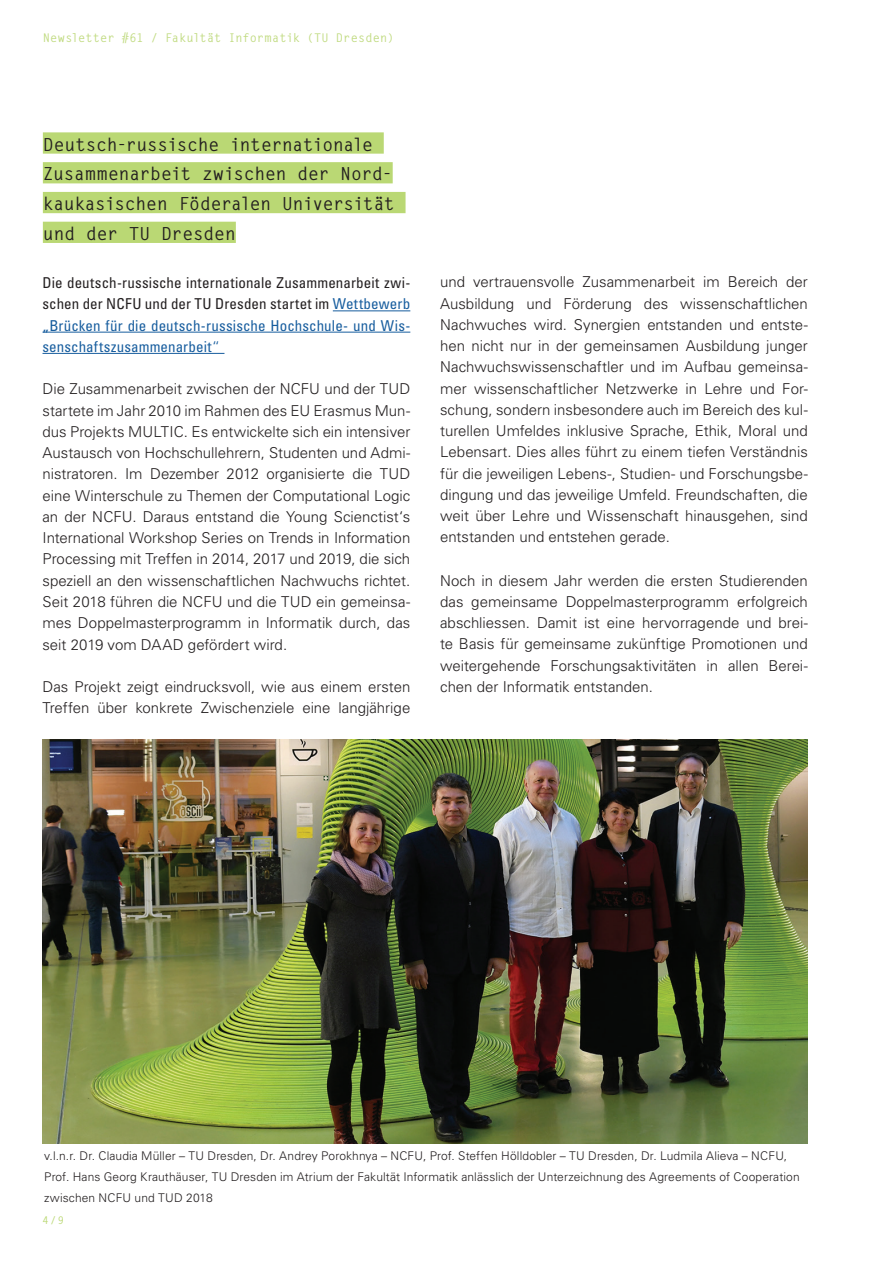
<style>
.page{position:relative;width:893px;height:1263px;background:#fff}
.page>*{position:absolute;margin:0;border:0;box-sizing:border-box;transform-origin:0 0}
.t1{font:700 18px/29.7px "Letter Gothic Std";letter-spacing:-.015em;color:#231f20}
.t2{font:300 15px/21.3px "Univers LT Std";color:#231f20;text-align:justify}
.t3{font:condensed 15px/21.3px "Univers LT Std";letter-spacing:.005em;color:#231f20;text-align:justify}
.t4{font:300 12px/21.3px "Univers LT Std";letter-spacing:.01em;color:#231f20}
.t5{font:700 12px "Letter Gothic Std";letter-spacing:.005em;color:#c1db82}
.t6{font:700 10.5px "Letter Gothic Std";color:#bad874}
.s1{color:#175d9e}
.s2{font-weight:300;font-stretch:normal;color:#175d9e}
</style>
<div class="page">
<div style="left:43px;top:132px;width:341px;height:22px;background:#bad874"></div>
<div style="left:43px;top:162px;width:350px;height:21px;background:#bad874"></div>
<div style="left:43px;top:192px;width:363px;height:21px;background:#bad874"></div>
<div style="left:43px;top:222px;width:193px;height:21px;background:#bad874"></div>
<hr style="left:333px;top:310px;width:77px;height:1px;background:#175d9e">
<hr style="left:43px;top:332px;width:367px;height:1px;background:#175d9e">
<hr style="left:43px;top:353px;width:181px;height:1px;background:#175d9e">
<img style="left:43px;top:740px;width:765px;height:404px">
<p class="t5" style="left:43px;top:31px;width:353px">Newsletter #61 / Fakultät Informatik (TU Dresden)</p>
<p class="t1" style="left:43px;top:129px;width:353px">Deutsch-russische internationale<br>Zusammenarbeit zwischen der Nord&shy;kaukasischen Föderalen Universität und der TU Dresden</p>
<p class="t3" style="left:43px;top:272px;width:369px">Die deutsch-russische internationale Zusammenarbeit zwi&shy;schen der NCFU und der TU Dresden startet im <span class="s1">Wettbewerb „Brücken für die deutsch-russische Hochschule- und Wis&shy;senschaftszusammenarbeit</span><span class="s2">“</span></p>
<p class="t2" style="left:43px;top:378px;width:369px">Die Zusammenarbeit zwischen der NCFU und der TUD startete im Jahr 2010 im Rahmen des EU Erasmus Mun&shy;dus Projekts MULTIC. Es entwickelte sich ein intensiver Austausch von Hochschullehrern, Studenten und Admi&shy;nistratoren. Im Dezember 2012 organisierte die TUD eine Winterschule zu Themen der Computational Logic an der NCFU. Daraus entstand die Young Scienctist‘s International Workshop Series on Trends in Information Processing mit Treffen in 2014, 2017 und 2019, die sich speziell an den wissenschaftlichen Nachwuchs richtet.<br>Seit 2018 führen die NCFU und die TUD ein gemeinsa&shy;mes Doppelmasterprogramm in Informatik durch, das seit 2019 vom DAAD gefördert wird.</p>
<p class="t2" style="left:43px;top:676px;width:369px">Das Projekt zeigt eindrucksvoll, wie aus einem ersten<br>Treffen über konkrete Zwischenziele eine langjährige</p>
<p class="t2" style="left:440px;top:271px;width:369px">und vertrauensvolle Zusammenarbeit im Bereich der Ausbildung und Förderung des wissenschaftlichen Nachwuches wird. Synergien entstanden und entste&shy;hen nicht nur in der gemeinsamen Ausbildung junger Nachwuchswissenschaftler und im Aufbau gemeinsa&shy;mer wissenschaftlicher Netzwerke in Lehre und For&shy;schung, sondern insbesondere auch im Bereich des kul&shy;turellen Umfeldes inklusive Sprache, Ethik, Moral und Lebensart. Dies alles führt zu einem tiefen Verständnis für die jeweiligen Lebens-, Studien- und Forschungsbe&shy;dingung und das jeweilige Umfeld. Freundschaften, die weit über Lehre und Wissenschaft hinausgehen, sind entstanden und entstehen gerade.</p>
<p class="t2" style="left:440px;top:570px;width:369px">Noch in diesem Jahr werden die ersten Studierenden das gemeinsame Doppelmasterprogramm erfolgreich abschliessen. Damit ist eine hervorragende und brei&shy;te Basis für gemeinsame zukünftige Promotionen und weitergehende Forschungsaktivitäten in allen Berei&shy;chen der Informatik entstanden.</p>
<p class="t4" style="left:44px;top:1145px;width:757px">v.l.n.r. Dr. Claudia Müller – TU Dresden, Dr. Andrey Porokhnya – NCFU, Prof. Steffen Hölldobler – TU Dresden, Dr. Ludmila Alieva – NCFU,<br>Prof. Hans Georg Krauthäuser, TU Dresden im Atrium der Fakultät Informatik anlässlich der Unterzeichnung des Agreements of Cooperation zwischen NCFU und TUD 2018</p>
<p class="t6" style="left:43px;top:1213px;width:23px">4/9</p>
</div>
